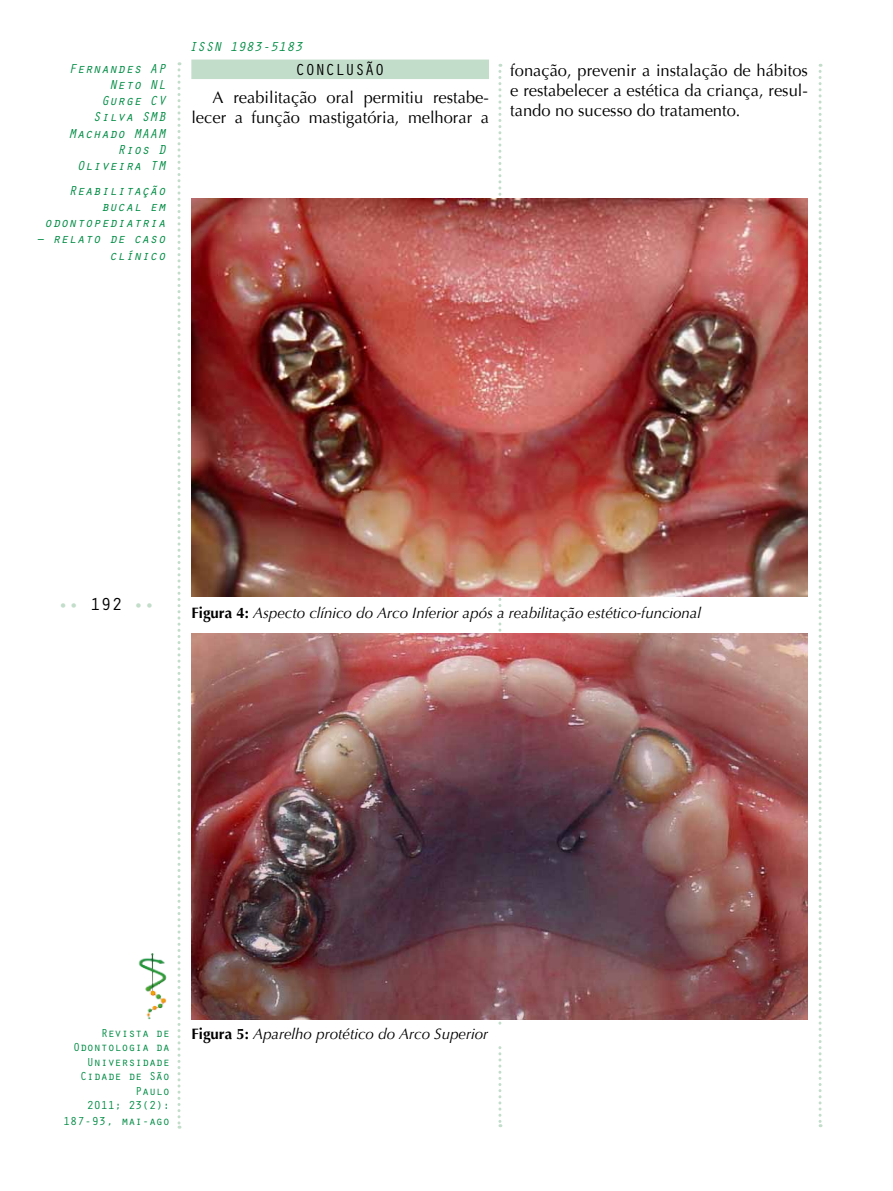
<style>
.page{position:relative;width:893px;height:1191px;background:#fff}
.page>*{position:absolute;margin:0;border:0;box-sizing:border-box;transform-origin:0 0}
.t1{font:18px "Orator Std";color:#c3ddcb}
.t2{font:16.5px/19.8px "Optima";color:#000;text-align:right}
.t3{font:16.5px "Orator Std";color:#000}
.t4{font:italic 15px "Optima";color:#000}
.t5{font:italic 13.5px/16.2px "Orator Std";color:#008c44;text-align:right}
.t6{font:12px/14.4px "Orator Std";letter-spacing:-.025em;color:#008c44;text-align:right}
.s1{color:#000}
.s2{font-weight:700;font-style:normal}
</style>
<div class="page">
<svg style="left:178px;top:62px;width:3px;height:1066px"></svg>
<svg style="left:498px;top:64px;width:3px;height:1063px"></svg>
<svg style="left:819px;top:64px;width:3px;height:1063px"></svg>
<img style="left:138px;top:953px;width:28px;height:66px">
<img style="left:191px;top:199px;width:617px;height:397px">
<div style="left:191px;top:607px;width:617px;height:14px;background:#fff"></div>
<div style="left:191px;top:60px;width:298px;height:19px;background:#c3ddcb"></div>
<img style="left:191px;top:634px;width:617px;height:385px">
<div style="left:191px;top:1027px;width:617px;height:18px;background:#fff"></div>
<p class="t5" style="left:69px;top:60px;width:99px">Fernandes AP<br>Neto NL<br>Gurge CV<br>Silva SMB<br>Machado MAAM<br>Rios D<br>Oliveira TM</p>
<p class="t5" style="left:44px;top:182px;width:123px">Reabilitação bucal em odontopediatria</p>
<p class="t5" style="left:36px;top:230px;width:131px">– relato de caso clínico</p>
<p class="t5" style="left:189px;top:38px;width:115px">ISSN 1983-5183</p>
<p class="t3" style="left:296px;top:58px;width:91px">CONCLUSÃO</p>
<p class="t2" style="left:191px;top:88px;width:299px">A reabilitação oral permitiu restabe&shy;lecer a função mastigatória, melhorar a</p>
<p class="t2" style="left:510px;top:61px;width:299px;text-align:justify">fonação, prevenir a instalação de hábitos e restabelecer a estética da criança, resul&shy;tando no sucesso do tratamento.</p>
<p class="t1" style="left:58px;top:591px;width:99px">•• <span class="s1">192</span> ••</p>
<p class="t4" style="left:191px;top:604px;width:511px"><span class="s2">Figura 4:</span> Aspecto clínico do Arco Inferior após a reabilitação estético-funcional</p>
<p class="t6" style="left:73px;top:1025px;width:98px">Revista de<br>Odontologia da<br>Universidade<br>Cidade de São<br>Paulo<br>2011; 23(2):</p>
<p class="t6" style="left:63px;top:1113px;width:108px">187-93, mai-ago</p>
<p class="t4" style="left:191px;top:1024px;width:298px"><span class="s2">Figura 5:</span> Aparelho protético do Arco Superior</p>
</div>
